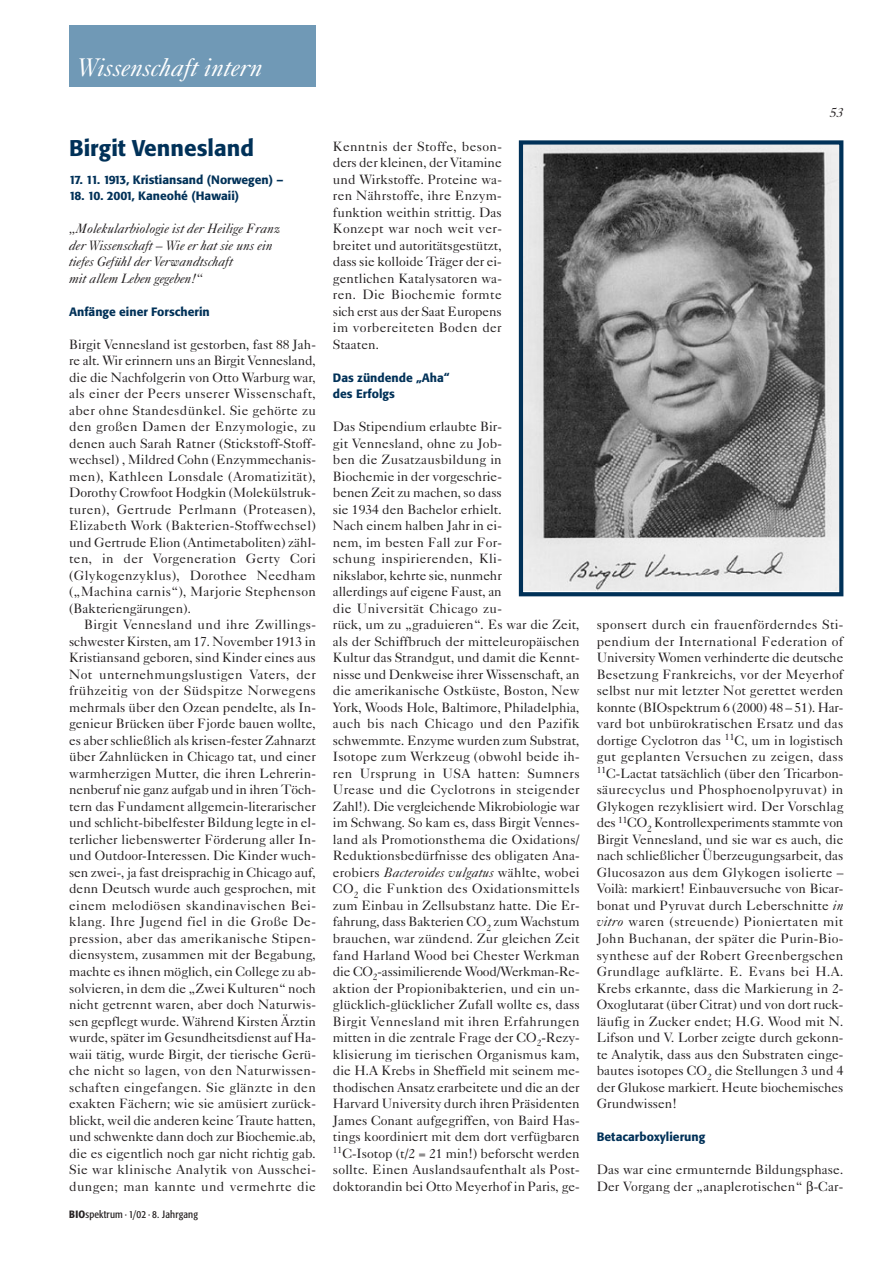
<style>
.page{position:relative;width:893px;height:1262px;background:#fff}
.page>*{position:absolute;margin:0;border:0;box-sizing:border-box;transform-origin:0 0}
.t1{font:italic 25.5px "Caslon Five Forty";color:#fff}
.t2{font:500 22.5px "Tn T Form BSK";color:#003158}
.t3{font:13.5px/16.5px "Caslon Five Forty";color:#231f20;text-align:justify}
.t4{font:italic 13.5px/16.5px "Caslon Five Forty";color:#231f20}
.t5{font:500 12px/16.5px "Tn T Form BSK";color:#003158}
.t6{font:condensed 10.5px "Formata";letter-spacing:.015em;color:#231f20}
.s1{font-weight:500}
.s2{font-style:italic}
</style>
<div class="page">
<div style="left:69px;top:26px;width:247px;height:61px;background:#7099b6"></div>
<img style="left:524px;top:145px;width:314px;height:445px">
<div style="left:519px;top:140px;width:324px;height:456px;border:4px solid #003158"></div>
<h1 class="t1" style="left:78px;top:58px;width:186px">Wissenschaft intern</h1>
<h2 class="t2" style="left:69px;top:137px;width:186px">Birgit Vennesland</h2>
<p class="t5" style="left:69px;top:172px;width:216px">17. 11. 1913, Kristiansand (Norwegen) –</p>
<p class="t5" style="left:69px;top:188px;width:171px">18. 10. 2001, Kaneohé (Hawaii)</p>
<p class="t4" style="left:69px;top:222px;width:212px">„Molekularbiologie ist der Heilige Franz der Wissenschaft – Wie er hat sie uns ein tiefes Gefühl der Verwandtschaft<br>mit allem Leben gegeben!“</p>
<p class="t5" style="left:69px;top:304px;width:142px">Anfänge einer Forscherin</p>
<p class="t3" style="left:69px;top:337px;width:248px">Birgit Vennesland ist gestorben, fast 88 Jah&shy;re alt. Wir erinnern uns an Birgit Vennesland, die die Nachfolgerin von Otto Warburg war, als einer der Peers unserer Wissenschaft, aber ohne Standesdünkel. Sie gehörte zu den großen Damen der Enzymologie, zu denen auch Sarah Ratner (Stickstoff-Stoff&shy;wechsel) , Mildred Cohn (Enzymmechanis&shy;men), Kathleen Lonsdale (Aromatizität), Dorothy Crowfoot Hodgkin (Molekülstruk&shy;turen), Gertrude Perlmann (Proteasen), Elizabeth Work (Bakterien-Stoffwechsel) und Gertrude Elion (Antimetaboliten) zähl&shy;ten, in der Vorgeneration Gerty Cori (Glykogenzyklus), Dorothee Needham („Machina carnis“), Marjorie Stephenson (Bakteriengärungen).</p>
<p class="t3" style="left:69px;top:618px;width:248px;text-indent:15px">Birgit Vennesland und ihre Zwillings&shy;schwester Kirsten, am 17. November 1913 in Kristiansand geboren, sind Kinder eines aus Not unternehmungslustigen Vaters, der frühzeitig von der Südspitze Norwegens mehrmals über den Ozean pendelte, als In&shy;genieur Brücken über Fjorde bauen wollte, es aber schließlich als krisen-fester Zahnarzt über Zahnlücken in Chicago tat, und einer warmherzigen Mutter, die ihren Lehrerin&shy;nenberuf nie ganz aufgab und in ihren Töch&shy;tern das Fundament allgemein-literarischer und schlicht-bibelfester Bildung legte in el&shy;terlicher liebenswerter Förderung aller In&shy;und Outdoor-Interessen. Die Kinder wuch&shy;sen zwei-, ja fast dreisprachig in Chicago auf, denn Deutsch wurde auch gesprochen, mit einem melodiösen skandinavischen Bei&shy;klang. Ihre Jugend fiel in die Große De&shy;pression, aber das amerikanische Stipen&shy;diensystem, zusammen mit der Begabung, machte es ihnen möglich, ein College zu ab&shy;solvieren, in dem die „Zwei Kulturen“ noch nicht getrennt waren, aber doch Naturwis&shy;sen gepflegt wurde. Während Kirsten Ärztin wurde, später im Gesundheitsdienst auf Ha&shy;waii tätig, wurde Birgit, der tierische Gerü&shy;che nicht so lagen, von den Naturwissen&shy;schaften eingefangen. Sie glänzte in den exakten Fächern; wie sie amüsiert zurück&shy;blickt, weil die anderen keine Traute hatten, und schwenkte dann doch zur Biochemie.ab, die es eigentlich noch gar nicht richtig gab.<br>Sie war klinische Analytik von Ausschei&shy;dungen; man kannte und vermehrte die</p>
<p class="t6" style="left:69px;top:1210px;width:130px"><span class="s1">BIO</span>spektrum · 1/02 · 8. Jahrgang</p>
<p class="t3" style="left:333px;top:139px;width:170px">Kenntnis der Stoffe, beson&shy;ders der kleinen, der Vitamine und Wirkstoffe. Proteine wa&shy;ren Nährstoffe, ihre Enzym&shy;funktion weithin strittig. Das Konzept war noch weit ver&shy;breitet und autoritätsgestützt, dass sie kolloide Träger der ei&shy;gentlichen Katalysatoren wa&shy;ren. Die Biochemie formte sich erst aus der Saat Europens im vorbereiteten Boden der Staaten.</p>
<p class="t5" style="left:333px;top:370px;width:118px">Das zündende „Aha“ des Erfolgs</p>
<p class="t3" style="left:333px;top:420px;width:248px;text-align:left">Das Stipendium erlaubte Bir-<br>git Vennesland, ohne zu Job-<br>ben die Zusatzausbildung in<br>Biochemie in der vorgeschrie-<br>benen Zeit zu machen, so dass<br>sie 1934 den Bachelor erhielt.<br>Nach einem halben Jahr in ei-<br>nem, im besten Fall zur For-<br>schung inspirierenden, Kli-<br>nikslabor, kehrte sie, nunmehr<br>allerdings auf eigene Faust, an<br>die Universität Chicago zu-<br>rück, um zu „graduieren“. Es war die Zeit, als der Schiffbruch der mitteleuropäischen Kultur das Strandgut, und damit die Kennt&shy;nisse und Denkweise ihrer Wissenschaft, an die amerikanische Ostküste, Boston, New York, Woods Hole, Baltimore, Philadelphia, auch bis nach Chicago und den Pazifik schwemmte. Enzyme wurden zum Substrat, Isotope zum Werkzeug (obwohl beide ih&shy;ren Ursprung in USA hatten: Sumners Urease und die Cyclotrons in steigender Zahl!). Die vergleichende Mikrobiologie war im Schwang. So kam es, dass Birgit Vennes&shy;land als Promotionsthema die Oxidations/ Reduktionsbedürfnisse des obligaten Ana&shy;erobiers <span class="s2">Bacteroides vulgatus</span> wählte, wobei CO<sub>2</sub> die Funktion des Oxidationsmittels zum Einbau in Zellsubstanz hatte. Die Er&shy;fahrung, dass Bakterien CO<sub>2</sub> zum Wachstum brauchen, war zündend. Zur gleichen Zeit fand Harland Wood bei Chester Werkman die CO<sub>2</sub>-assimilierende Wood/Werkman-Re&shy;aktion der Propionibakterien, und ein un&shy;glücklich-glücklicher Zufall wollte es, dass Birgit Vennesland mit ihren Erfahrungen mitten in die zentrale Frage der CO<sub>2</sub>-Rezy&shy;klisierung im tierischen Organismus kam, die H.A Krebs in Sheffield mit seinem me&shy;thodischen Ansatz erarbeitete und die an der Harvard University durch ihren Präsidenten James Conant aufgegriffen, von Baird Has&shy;tings koordiniert mit dem dort verfügbaren <sup>11</sup>C-Isotop (t/2 = 21 min!) beforscht werden sollte. Einen Auslandsaufenthalt als Post&shy;doktorandin bei Otto Meyerhof in Paris, ge-</p>
<p class="t4" style="left:829px;top:105px;width:15px">53</p>
<p class="t3" style="left:596px;top:618px;width:248px">sponsert durch ein frauenförderndes Sti&shy;pendium der International Federation of University Women verhinderte die deutsche Besetzung Frankreichs, vor der Meyerhof selbst nur mit letzter Not gerettet werden konnte (BIOspektrum 6 (2000) 48 – 51). Har&shy;vard bot unbürokratischen Ersatz und das dortige Cyclotron das <sup>11</sup>C, um in logistisch gut geplanten Versuchen zu zeigen, dass <sup>11</sup>C-Lactat tatsächlich (über den Tricarbon&shy;säurecyclus und Phosphoenolpyruvat) in Glykogen rezyklisiert wird. Der Vorschlag des <sup>11</sup>CO<sub>2</sub> Kontrollexperiments stammte von Birgit Vennesland, und sie war es auch, die nach schließlicher Überzeugungsarbeit, das Glucosazon aus dem Glykogen isolierte – Voilà: markiert! Einbauversuche von Bicar&shy;bonat und Pyruvat durch Leberschnitte <span class="s2">in vitro</span> waren (streuende) Pioniertaten mit John Buchanan, der später die Purin-Bio&shy;synthese auf der Robert Greenbergschen Grundlage aufklärte. E. Evans bei H.A.<br>Krebs erkannte, dass die Markierung in 2- Oxoglutarat (über Citrat) und von dort ruck&shy;läufig in Zucker endet; H.G. Wood mit N.<br>Lifson und V. Lorber zeigte durch gekonn&shy;te Analytik, dass aus den Substraten einge&shy;bautes isotopes CO<sub>2</sub> die Stellungen 3 und 4 der Glukose markiert. Heute biochemisches Grundwissen!</p>
<p class="t5" style="left:596px;top:1129px;width:110px">Betacarboxylierung</p>
<p class="t3" style="left:596px;top:1162px;width:248px">Das war eine ermunternde Bildungsphase.<br>Der Vorgang der „anaplerotischen“ -Car-</p>
</div>
